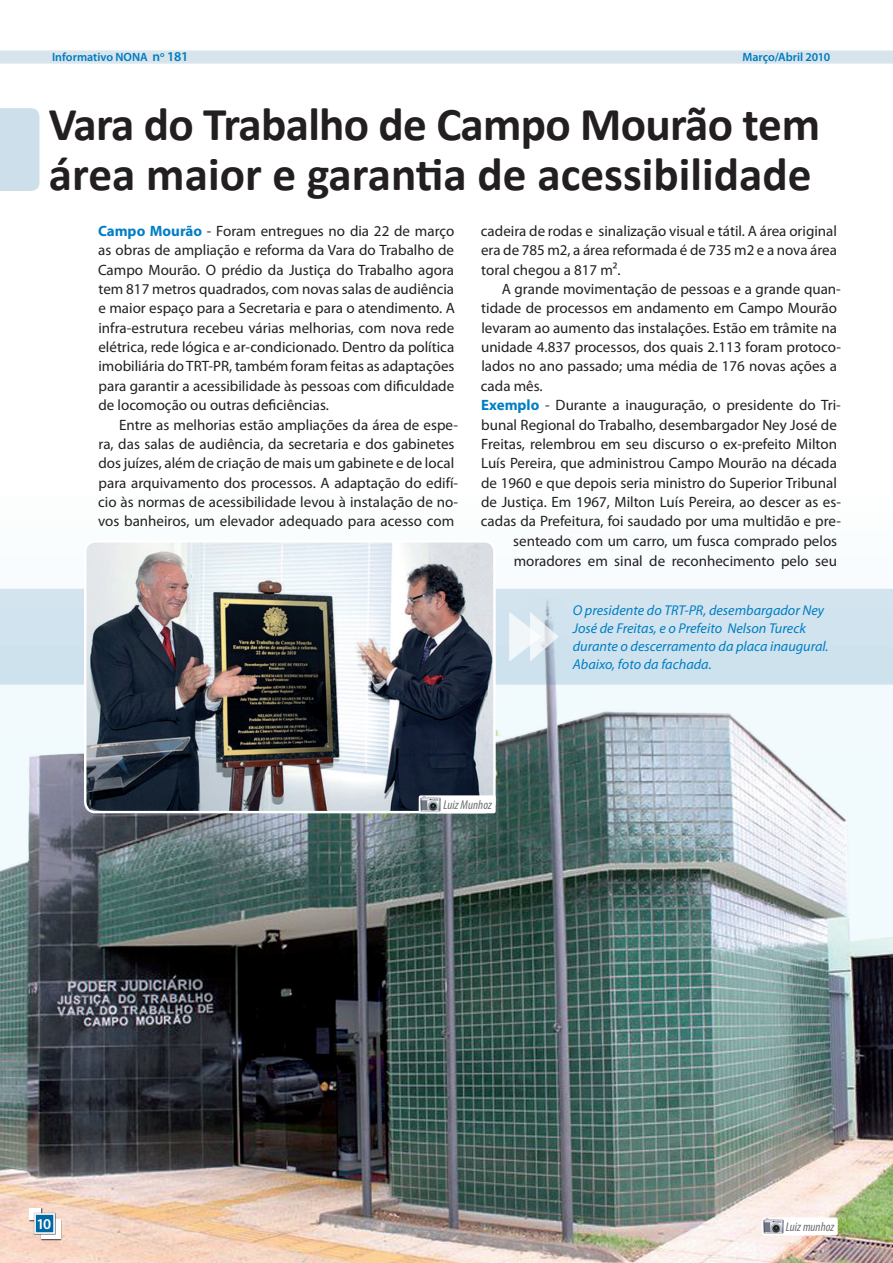
<style>
.page{position:relative;width:893px;height:1263px;background:#fff}
.page>*{position:absolute;margin:0;border:0;box-sizing:border-box;transform-origin:0 0}
.t1{font:700 47.25px/49.5px "Calibri";letter-spacing:-.01em;color:#231f20}
.t2{font:15px/19.4px "Myriad Pro";color:#231f20;text-align:justify}
.t3{font:600 15px "Myriad Pro";color:#fff}
.t4{font:italic 14.25px/18px "Myriad Pro";color:#007ec5}
.t5{font:italic condensed 12.75px "Myriad Pro";letter-spacing:.005em;color:#6c6d70}
.t6{font:600 12px "Myriad Pro";color:#007ec5}
.s1{font-size:13.5px}
.s2{font-weight:700;color:#007ec5}
</style>
<div class="page">
<svg style="left:0;top:50px;width:893px;height:14px;background:#dae5ed"></svg>
<img style="left:0;top:588px;width:893px;height:675px">
<div style="left:0;top:589px;width:893px;height:96px;background:#d1e3ee"></div>
<svg style="left:510px;top:612px;width:48px;height:49px"></svg>
<div style="left:762px;top:1217px;width:76px;height:18px;background:#fff;border-radius:2px"></div>
<img style="left:763px;top:1219px;width:21px;height:15px">
<img style="left:85px;top:543px;width:408px;height:269px">
<div style="left:84px;top:540px;width:412px;height:273px;border:2px solid #fff;border-radius:10px"></div>
<div style="left:419px;top:795px;width:77px;height:18px;background:#fff;border-radius:2px"></div>
<img style="left:420px;top:797px;width:21px;height:15px">
<div style="left:0;top:108px;width:39px;height:83px;background:#cddfea"></div>
<div style="left:41px;top:1219px;width:21px;height:22px;background:#231f20;opacity:.75"></div>
<div style="left:41px;top:1220px;width:19px;height:19px;background:#fff"></div>
<div style="left:29px;top:1208px;width:13px;height:13px;background:#231f20;opacity:.75"></div>
<svg style="left:29px;top:1208px;width:12px;height:12px"></svg>
<div style="left:34px;top:1213px;width:22px;height:22px;background:#231f20;opacity:.75"></div>
<div style="left:34px;top:1213px;width:21px;height:21px;background:#0068a5;border:2px solid #fff"></div>
<p class="t6" style="left:52px;top:49px;width:138px">Informativo NONA <span class="s1">n</span><sup>o</sup> <span class="s1">181</span></p>
<p class="t6" style="left:742px;top:50px;width:89px">Março/Abril 2010</p>
<h1 class="t1" style="left:49px;top:98px;width:773px">Vara do Trabalho de Campo Mourão tem área maior e garantia de acessibilidade</h1>
<p class="t2" style="left:98px;top:221px;width:358px"><span class="s2">Campo Mourão</span> - Foram entregues no dia 22 de março as obras de ampliação e reforma da Vara do Trabalho de Campo Mourão. O prédio da Justiça do Trabalho agora tem 817 metros quadrados, com novas salas de audiência e maior espaço para a Secretaria e para o atendimento. A infra-estrutura recebeu várias melhorias, com nova rede elétrica, rede lógica e ar-condicionado. Dentro da política imobiliária do TRT-PR, também foram feitas as adaptações para garantir a acessibilidade às pessoas com dificuldade de locomoção ou outras deficiências.</p>
<p class="t2" style="left:98px;top:415px;width:362px;text-align:left;text-indent:21px">Entre as melhorias estão ampliações da área de espe&shy;ra, das salas de audiência, da secretaria e dos gabinetes dos juízes, além de criação de mais um gabinete e de local para arquivamento dos processos. A adaptação do edifí&shy;cio às normas de acessibilidade levou à instalação de no&shy;vos banheiros, um elevador adequado para acesso com</p>
<p class="t2" style="left:481px;top:221px;width:358px">cadeira de rodas e sinalização visual e tátil. A área original era de 785 m2, a área reformada é de 735 m2 e a nova área toral chegou a 817 m².</p>
<p class="t2" style="left:502px;top:279px;width:341px">A grande movimentação de pessoas e a grande quan-</p>
<p class="t2" style="left:481px;top:298px;width:357px">tidade de processos em andamento em Campo Mourão</p>
<p class="t2" style="left:481px;top:318px;width:357px">levaram ao aumento das instalações. Estão em trâmite na</p>
<p class="t2" style="left:481px;top:337px;width:361px">unidade 4.837 processos, dos quais 2.113 foram protoco-</p>
<p class="t2" style="left:481px;top:356px;width:357px">lados no ano passado; uma média de 176 novas ações a</p>
<p class="t2" style="left:481px;top:376px;width:63px">cada mês.</p>
<p class="t2" style="left:481px;top:395px;width:361px"><span class="s2">Exemplo</span> - Durante a inauguração, o presidente do Tri-</p>
<p class="t2" style="left:481px;top:415px;width:357px">bunal Regional do Trabalho, desembargador Ney José de</p>
<p class="t2" style="left:481px;top:434px;width:357px">Freitas, relembrou em seu discurso o ex-prefeito Milton</p>
<p class="t2" style="left:481px;top:453px;width:357px">Luís Pereira, que administrou Campo Mourão na década</p>
<p class="t2" style="left:481px;top:473px;width:357px">de 1960 e que depois seria ministro do Superior Tribunal</p>
<p class="t2" style="left:481px;top:492px;width:361px">de Justiça. Em 1967, Milton Luís Pereira, ao descer as es-</p>
<p class="t2" style="left:481px;top:511px;width:361px">cadas da Prefeitura, foi saudado por uma multidão e pre-</p>
<p class="t2" style="left:513px;top:531px;width:325px">senteado com um carro, um fusca comprado pelos</p>
<p class="t2" style="left:514px;top:551px;width:325px">moradores em sinal de reconhecimento pelo seu</p>
<p class="t4" style="left:573px;top:601px;width:257px">O presidente do TRT-PR, desembargador Ney José de Freitas, e o Prefeito Nelson Tureck durante o descerramento da placa inaugural.<br>Abaixo, foto da fachada.</p>
<p class="t3" style="left:37px;top:1214px;width:16px">10</p>
<p class="t3" style="left:34px;top:1216px;width:16px">10</p>
<p class="t5" style="left:443px;top:797px;width:50px">Luiz Munhoz</p>
<p class="t5" style="left:786px;top:1219px;width:50px">Luiz munhoz</p>
</div>
